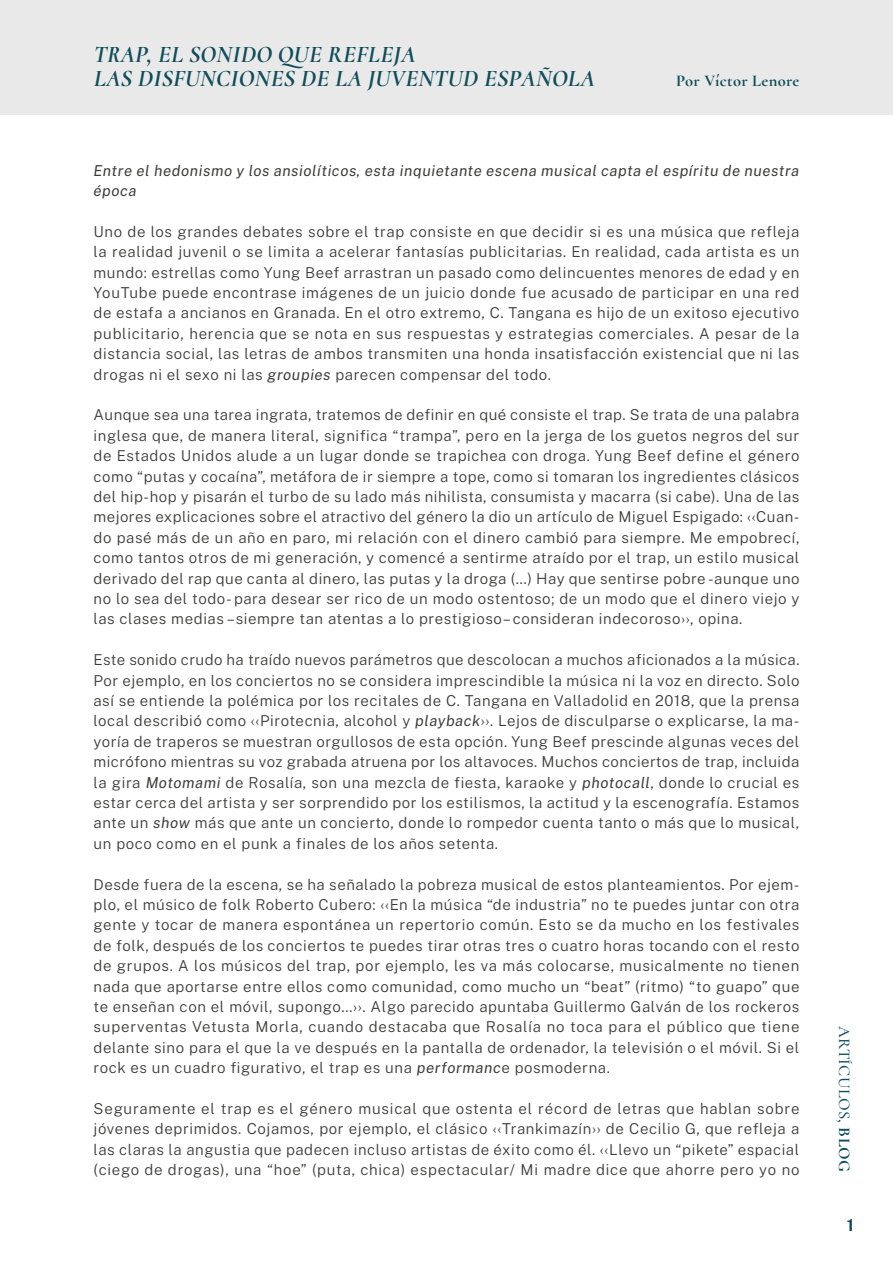
<style>
.page{position:relative;width:893px;height:1263px;background:#fff}
.page>*{position:absolute;margin:0;border:0;box-sizing:border-box;transform-origin:0 0}
.t1{font:italic 700 24px/24px "Cormorant";letter-spacing:.01em;color:#0f4d5a}
.t2{font:700 16.5px "Cormorant";letter-spacing:.02em;color:#0f4d5a}
.t3{font:500 16.5px "Cormorant";letter-spacing:.02em;color:#0f4d5a}
.t4{font:700 16.5px "Public Sans";color:#0f4d5a}
.t5{font:300 15px/20.4px "Public Sans";letter-spacing:.04em;color:#3c3c3b;text-align:justify}
.t6{font:italic 15px/20.4px "Public Sans";letter-spacing:.04em;color:#3c3c3b}
.s1{font-weight:400;font-style:italic}
.s2{font-weight:700}
</style>
<div class="page">
<div style="left:0;top:0;width:893px;height:114px;background:#e9e9e9"></div>
<h1 class="t1" style="left:94px;top:40px;width:503px">TRAP, EL SONIDO QUE REFLEJA<br>LAS DISFUNCIONES DE LA JUVENTUD ESPAÑOLA</h1>
<p class="t2" style="left:676px;top:70px;width:125px">Por Víctor Lenore</p>
<p class="t6" style="left:94px;top:159px;width:707px">Entre el hedonismo y los ansiolíticos, esta inquietante escena musical capta el espíritu de nuestra época</p>
<p class="t5" style="left:94px;top:220px;width:707px">Uno de los grandes debates sobre el trap consiste en que decidir si es una música que refleja la realidad juvenil o se limita a acelerar fantasías publicitarias. En realidad, cada artista es un mundo: estrellas como Yung Beef arrastran un pasado como delincuentes menores de edad y en YouTube puede encontrase imágenes de un juicio donde fue acusado de participar en una red de estafa a ancianos en Granada. En el otro extremo, C. Tangana es hijo de un exitoso ejecutivo publicitario, herencia que se nota en sus respuestas y estrategias comerciales. A pesar de la distancia social, las letras de ambos transmiten una honda insatisfacción existencial que ni las drogas ni el sexo ni las <span class="s1">groupies</span> parecen compensar del todo.</p>
<p class="t5" style="left:94px;top:404px;width:707px">Aunque sea una tarea ingrata, tratemos de definir en qué consiste el trap. Se trata de una palabra inglesa que, de manera literal, significa “trampa”, pero en la jerga de los guetos negros del sur de Estados Unidos alude a un lugar donde se trapichea con droga. Yung Beef define el género como “putas y cocaína”, metáfora de ir siempre a tope, como si tomaran los ingredientes clásicos del hip-hop y pisarán el turbo de su lado más nihilista, consumista y macarra (si cabe). Una de las mejores explicaciones sobre el atractivo del género la dio un artículo de Miguel Espigado: ‹‹Cuan&shy;do pasé más de un año en paro, mi relación con el dinero cambió para siempre. Me empobrecí, como tantos otros de mi generación, y comencé a sentirme atraído por el trap, un estilo musical derivado del rap que canta al dinero, las putas y la droga (…) Hay que sentirse pobre -aunque uno no lo sea del todo- para desear ser rico de un modo ostentoso; de un modo que el dinero viejo y las clases medias –siempre tan atentas a lo prestigioso– consideran indecoroso››, opina.</p>
<p class="t5" style="left:94px;top:649px;width:707px">Este sonido crudo ha traído nuevos parámetros que descolocan a muchos aficionados a la música.<br>Por ejemplo, en los conciertos no se considera imprescindible la música ni la voz en directo. Solo así se entiende la polémica por los recitales de C. Tangana en Valladolid en 2018, que la prensa local describió como ‹‹Pirotecnia, alcohol y <span class="s1">playback</span>››. Lejos de disculparse o explicarse, la ma&shy;yoría de traperos se muestran orgullosos de esta opción. Yung Beef prescinde algunas veces del micrófono mientras su voz grabada atruena por los altavoces. Muchos conciertos de trap, incluida la gira <span class="s1">Motomami</span> de Rosalía, son una mezcla de fiesta, karaoke y <span class="s1">photocall</span>, donde lo crucial es estar cerca del artista y ser sorprendido por los estilismos, la actitud y la escenografía. Estamos ante un <span class="s1">show</span> más que ante un concierto, donde lo rompedor cuenta tanto o más que lo musical, un poco como en el punk a finales de los años setenta.</p>
<p class="t5" style="left:94px;top:873px;width:707px">Desde fuera de la escena, se ha señalado la pobreza musical de estos planteamientos. Por ejem&shy;plo, el músico de folk Roberto Cubero: ‹‹En la música “de industria” no te puedes juntar con otra gente y tocar de manera espontánea un repertorio común. Esto se da mucho en los festivales de folk, después de los conciertos te puedes tirar otras tres o cuatro horas tocando con el resto de grupos. A los músicos del trap, por ejemplo, les va más colocarse, musicalmente no tienen nada que aportarse entre ellos como comunidad, como mucho un “beat” (ritmo) “to guapo” que te enseñan con el móvil, supongo…››. Algo parecido apuntaba Guillermo Galván de los rockeros superventas Vetusta Morla, cuando destacaba que Rosalía no toca para el público que tiene delante sino para el que la ve después en la pantalla de ordenador, la televisión o el móvil. Si el rock es un cuadro figurativo, el trap es una <span class="s1">performanc</span>e posmoderna.</p>
<p class="t5" style="left:94px;top:1098px;width:707px">Seguramente el trap es el género musical que ostenta el récord de letras que hablan sobre jóvenes deprimidos. Cojamos, por ejemplo, el clásico ‹‹Trankimazín›› de Cecilio G, que refleja a las claras la angustia que padecen incluso artistas de éxito como él. ‹‹Llevo un “pikete” espacial (ciego de drogas), una “hoe” (puta, chica) espectacular/ Mi madre dice que ahorre pero yo no</p>
<p class="t3" style="left:854px;top:1026px;width:147px;rotate:90deg">ARTÍCULOS, <span class="s2">BLOG</span></p>
<p class="t4" style="left:847px;top:1213px;width:9px">1</p>
</div>
